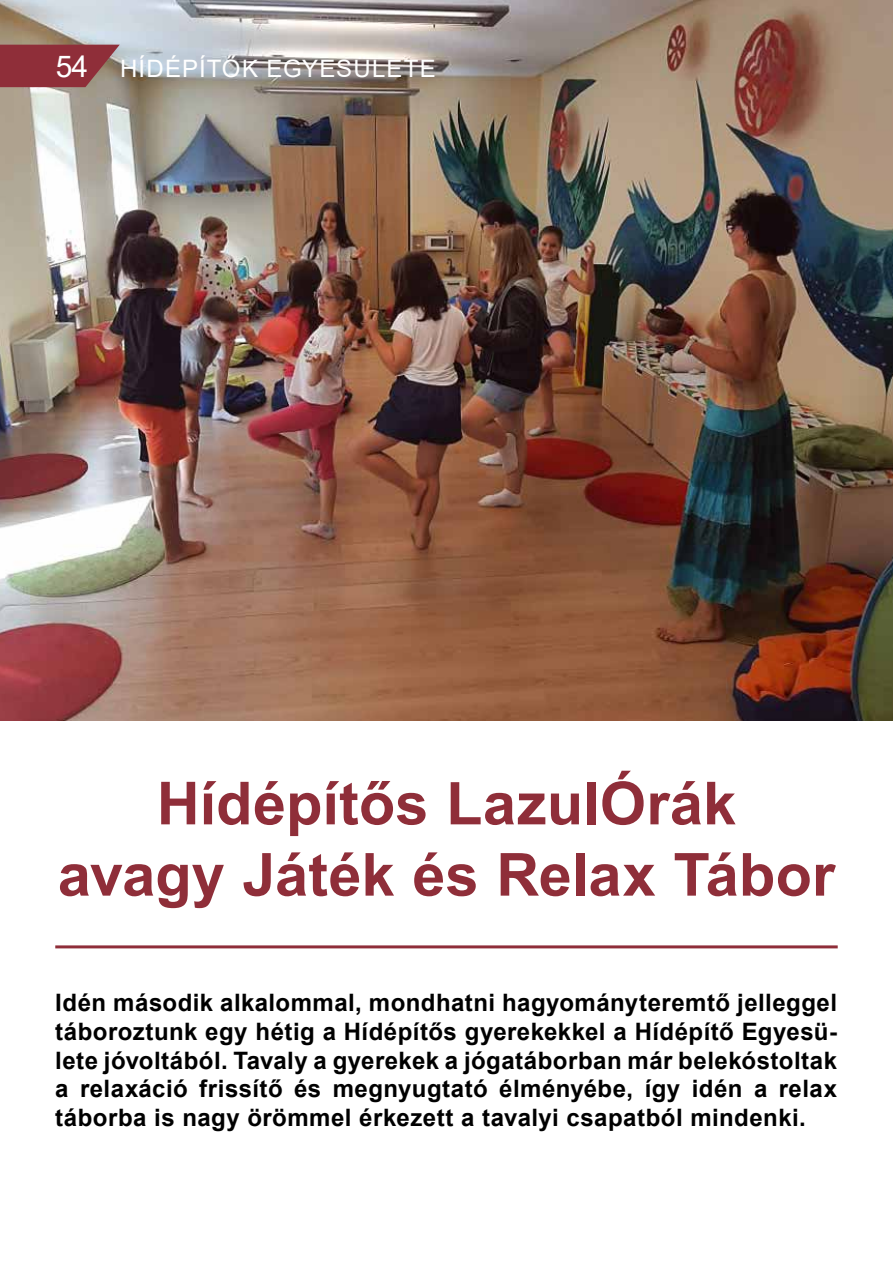
<style>
.page{position:relative;width:893px;height:1263px;background:#fff}
.page>*{position:absolute;margin:0;border:0;box-sizing:border-box;transform-origin:0 0}
.t1{font:700 59.4px/71.2px "Arial";color:#8f2e39;text-align:center}
.t2{font:700 24px/28.8px "Arial";letter-spacing:.02em;color:#000;text-align:justify}
.t3{font:24px "Arial";letter-spacing:.045em;color:#fff}
.s1{font-size:30px}
</style>
<div class="page">
<img style="left:0;top:0;width:893px;height:721px">
<svg style="left:0;top:45px;width:120px;height:42px;background:#903c43"></svg>
<hr style="left:55px;top:945px;width:783px;height:3px;background:#8f2e39">
<p class="t3" style="left:56px;top:52px;width:378px"><span class="s1">54</span> HÍDÉPÍTŐK EGYESÜLETE</p>
<h1 class="t1" style="left:58px;top:768px;width:779px">Hídépítős LazulÓrák<br>avagy Játék és Relax Tábor</h1>
<p class="t2" style="left:55px;top:988px;width:783px">Idén második alkalommal, mondhatni hagyományteremtő jelleggel táboroztunk egy hétig a Hídépítős gyerekekkel a Hídépítő Egyesü&shy;lete jóvoltából. Tavaly a gyerekek a jógatáborban már belekóstoltak a relaxáció frissítő és megnyugtató élményébe, így idén a relax táborba is nagy örömmel érkezett a tavalyi csapatból mindenki.</p>
</div>
